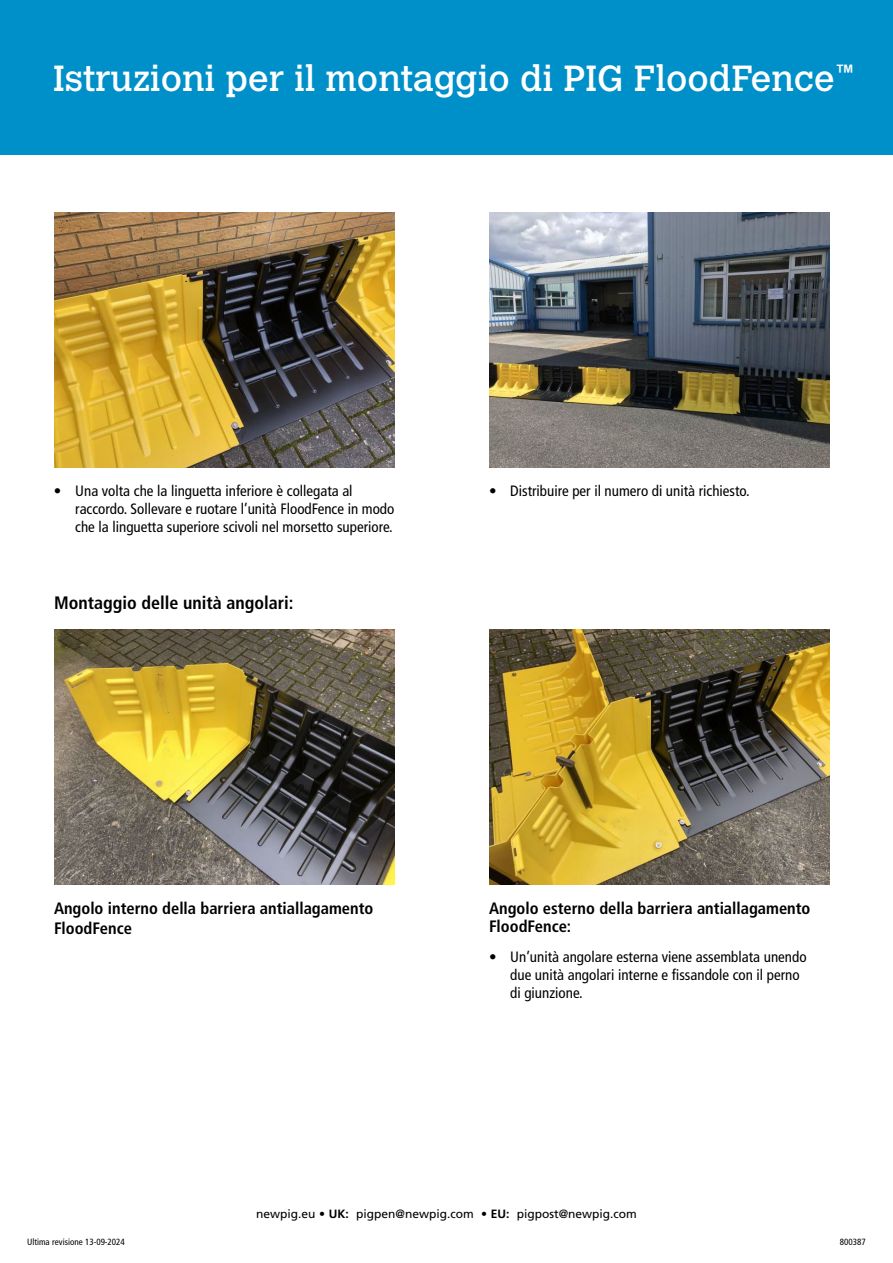
<style>
.page{position:relative;width:893px;height:1263px;background:#fff}
.page>*{position:absolute;margin:0;border:0;box-sizing:border-box;transform-origin:0 0}
.t1{font:36px "Calvert MT Pro";color:#fff}
.t2{font:700 condensed 18px "Frutiger LT Pro";color:#000}
.t3{font:700 condensed 16.5px/19.8px "Frutiger LT Pro";color:#000}
.t4{font:condensed 15px/18px "Frutiger LT Pro";color:#000}
.t5{font:12px "Frutiger LT Pro";color:#000}
.t6{font:condensed 9px "Frutiger LT Pro";color:#000}
.s1{font-weight:700}
</style>
<div class="page">
<img style="left:489px;top:629px;width:340px;height:255px">
<img style="left:54px;top:629px;width:340px;height:255px">
<img style="left:489px;top:213px;width:340px;height:255px">
<img style="left:54px;top:213px;width:340px;height:255px">
<div style="left:0;top:0;width:893px;height:154px;background:#0090c9"></div>
<h1 class="t1" style="left:53px;top:57px;width:803px">Istruzioni per il montaggio di PIG FloodFence<sup>™</sup></h1>
<p class="t4" style="left:75px;top:482px;width:321px;text-indent:-21px">• Una volta che la linguetta inferiore è collegata al raccordo. Sollevare e ruotare l’unità FloodFence in modo che la linguetta superiore scivoli nel morsetto superiore.</p>
<p class="t4" style="left:489px;top:482px;width:262px">• Distribuire per il numero di unità richiesto.</p>
<p class="t2" style="left:54px;top:592px;width:241px">Montaggio delle unità angolari:</p>
<p class="t3" style="left:54px;top:898px;width:321px">Angolo interno della barriera antiallagamento<br>FloodFence</p>
<p class="t3" style="left:489px;top:899px;width:323px;line-height:18px">Angolo esterno della barriera antiallagamento<br>FloodFence:</p>
<p class="t4" style="left:510px;top:948px;width:298px;text-indent:-21px">• Un’unità angolare esterna viene assemblata unendo due unità angolari interne e fissandole con il perno di giunzione.</p>
<p class="t5" style="left:256px;top:1207px;width:382px">newpig.eu <span class="s1">• UK:</span> pigpen@newpig.com <span class="s1">• EU:</span> pigpost@newpig.com</p>
<p class="t6" style="left:27px;top:1236px;width:99px">Ultima revisione 13-09-2024</p>
<p class="t6" style="left:840px;top:1236px;width:27px">800387</p>
</div>
